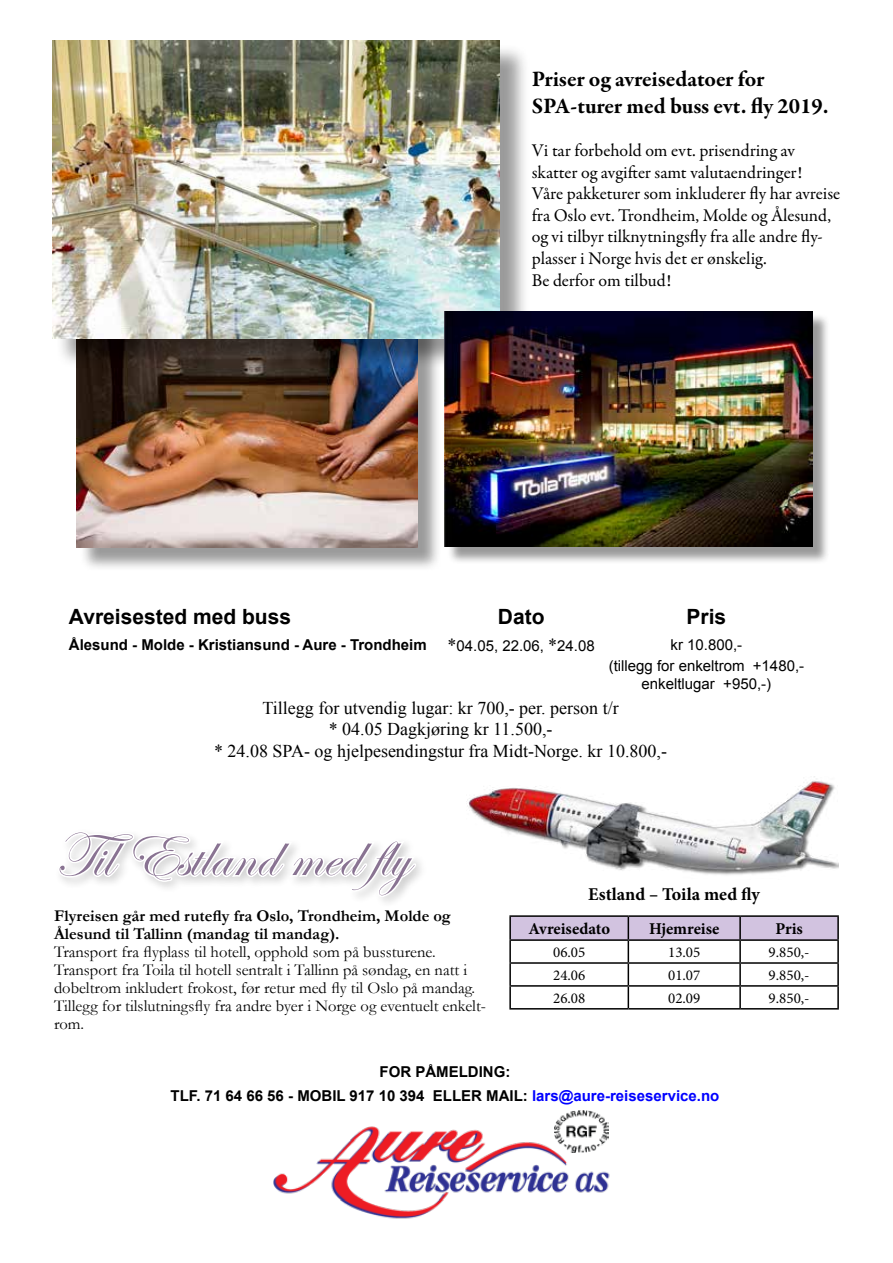
<style>
.page{position:relative;width:893px;height:1263px;background:#fff}
.page>*{position:absolute;margin:0;border:0;box-sizing:border-box;transform-origin:0 0}
.t1{font:63px "Edwardian Script ITC";color:#897392}
.t2{font:700 22.5px/27px "Garamond Premr Pro";color:#000}
.t3{font:700 21px "Arial";color:#000}
.t4{font:18px/21.6px "Garamond Premr Pro";letter-spacing:-.005em;color:#000}
.t5{font:18px/21.6px "Times New Roman";color:#000;text-align:center}
.t6{font:700 18px "Minion Pro";color:#000}
.t7{font:16.5px/18px "Garamond";color:#000}
.t8{font:700 16.5px/18px "Garamond";color:#000}
.t9{font:700 16.5px "Minion Pro";color:#000}
.t10{font:700 15px/24.3px "Arial";color:#000;text-align:center}
.t11{font:15px/21.3px "Arial";color:#000;text-align:center}
.t12{font:15px "Minion Pro";color:#000}
.s1{font-family:"Times New Roman";font-weight:400;font-size:18px}
.s2{font-weight:400}
.s3{color:#00f}
</style>
<div class="page">
<img style="left:274px;top:1122px;width:336px;height:97px">
<img style="left:555px;top:1111px;width:53px;height:42px">
<div style="left:80px;top:302px;width:362px;height:270px;background:#000;opacity:.4"></div>
<img style="left:76px;top:369px;width:342px;height:179px">
<div style="left:56px;top:44px;width:474px;height:325px;background:#000;opacity:.4"></div>
<img style="left:52px;top:40px;width:447px;height:298px">
<svg style="left:60px;top:835px;width:361px;height:68px"></svg>
<img style="left:467px;top:776px;width:371px;height:99px">
<hr style="left:509px;top:915px;width:119px;height:2px;background:#000">
<hr style="left:509px;top:917px;width:2px;height:22px;background:#000">
<hr style="left:628px;top:915px;width:112px;height:2px;background:#000">
<hr style="left:740px;top:915px;width:99px;height:2px;background:#000">
<hr style="left:837px;top:917px;width:2px;height:22px;background:#000">
<hr style="left:509px;top:939px;width:119px;height:2px;background:#000">
<hr style="left:509px;top:941px;width:2px;height:21px;background:#000">
<hr style="left:740px;top:939px;width:99px;height:2px;background:#000">
<hr style="left:837px;top:941px;width:2px;height:21px;background:#000">
<hr style="left:509px;top:962px;width:119px;height:2px;background:#000">
<hr style="left:509px;top:964px;width:2px;height:21px;background:#000">
<hr style="left:740px;top:962px;width:99px;height:2px;background:#000">
<hr style="left:837px;top:964px;width:2px;height:21px;background:#000">
<hr style="left:509px;top:985px;width:119px;height:2px;background:#000">
<hr style="left:509px;top:987px;width:2px;height:21px;background:#000">
<svg style="left:510px;top:916px;width:328px;height:92px"></svg>
<hr style="left:740px;top:985px;width:99px;height:2px;background:#000">
<hr style="left:739px;top:987px;width:2px;height:21px;background:#000">
<hr style="left:837px;top:987px;width:2px;height:21px;background:#000">
<hr style="left:509px;top:1008px;width:119px;height:1px;background:#000">
<hr style="left:628px;top:1008px;width:112px;height:1px;background:#000">
<hr style="left:740px;top:1008px;width:99px;height:1px;background:#000">
<div style="left:447px;top:314px;width:384px;height:250px;background:#000;opacity:.4"></div>
<img style="left:445px;top:311px;width:368px;height:236px">
<p class="t2" style="left:532px;top:65px;width:298px">Priser og avreisedatoer for<br>SPA-turer med buss evt. fly 2019.</p>
<p class="t4" style="left:532px;top:140px;width:310px">Vi tar forbehold om evt. prisendring av skatter og avgifter samt valutaendringer!<br>Våre pakketurer som inkluderer fly har avreise fra Oslo evt. Trondheim, Molde og Ålesund, og vi tilbyr tilknytningsfly fra alle andre fly&shy;plasser i Norge hvis det er ønskelig.<br>Be derfor om tilbud!</p>
<p class="t3" style="left:69px;top:603px;width:224px">Avreisested med buss</p>
<p class="t3" style="left:498px;top:603px;width:48px">Dato</p>
<p class="t3" style="left:687px;top:603px;width:41px">Pris</p>
<p class="t10" style="left:69px;top:633px;width:527px">Ålesund - Molde - Kristiansund - Aure - Trondheim <span class="s1">*</span><span class="s2">04.05, 22.06,</span> <span class="s1">*</span><span class="s2">24.08</span></p>
<p class="t11" style="left:609px;top:634px;width:197px">kr 10.800,-<br>(tillegg for enkeltrom +1480,-</p>
<p class="t11" style="left:642px;top:673px;width:131px">enkeltlugar +950,-)</p>
<p class="t5" style="left:214px;top:697px;width:454px">Tillegg for utvendig lugar: kr 700,- per. person t/r<br>* 04.05 Dagkjøring kr 11.500,-<br>* 24.08 SPA- og hjelpesendingstur fra Midt-Norge. kr 10.800,-</p>
<h1 class="t1" style="left:55px;top:821px;width:363px">Til Estland med fly</h1>
<p class="t8" style="left:54px;top:907px;width:398px">Flyreisen går med rutefly fra Oslo, Trondheim, Molde og<br>Ålesund til Tallinn (mandag til mandag).</p>
<p class="t7" style="left:54px;top:943px;width:433px">Transport fra flyplass til hotell, opphold som på bussturene.<br>Transport fra Toila til hotell sentralt i Tallinn på søndag, en natt i dobeltrom inkludert frokost, før retur med fly til Oslo på mandag.<br>Tillegg for tilslutningsfly fra andre byer i Norge og eventuelt enkelt&shy;rom.</p>
<p class="t6" style="left:588px;top:882px;width:173px">Estland – Toila med fly</p>
<p class="t9" style="left:528px;top:917px;width:83px">Avreisedato</p>
<p class="t9" style="left:649px;top:917px;width:72px">Hjemreise</p>
<p class="t9" style="left:775px;top:917px;width:29px">Pris</p>
<p class="t12" style="left:553px;top:942px;width:34px">06.05</p>
<p class="t12" style="left:668px;top:942px;width:34px">13.05</p>
<p class="t12" style="left:769px;top:942px;width:42px">9.850,-</p>
<p class="t12" style="left:553px;top:965px;width:34px">24.06</p>
<p class="t12" style="left:668px;top:965px;width:34px">01.07</p>
<p class="t12" style="left:769px;top:965px;width:42px">9.850,-</p>
<p class="t12" style="left:553px;top:988px;width:34px">26.08</p>
<p class="t12" style="left:668px;top:988px;width:34px">02.09</p>
<p class="t12" style="left:769px;top:988px;width:42px">9.850,-</p>
<p class="t10" style="left:171px;top:1060px;width:550px">FOR PÅMELDING:<br>TLF. 71 64 66 56 - MOBIL 917 10 394 ELLER MAIL: <span class="s3">lars@aure-reiseservice.no</span></p>
</div>
